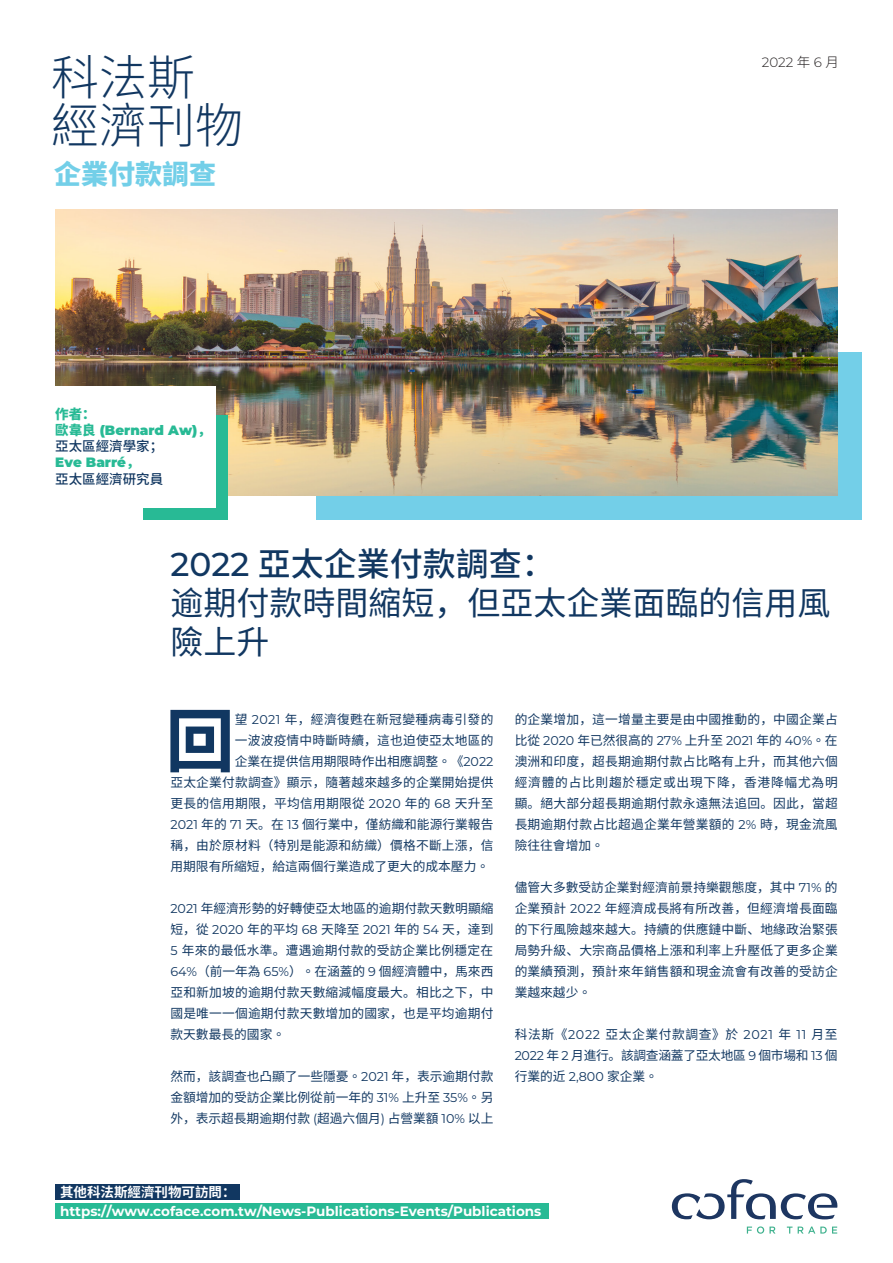
<style>
.page{position:relative;width:893px;height:1263px;background:#fff}
.page>*{position:absolute;margin:0;border:0;box-sizing:border-box;transform-origin:0 0}
.INTRO_COUV{font:700 69.45px "Source Han Sans TC";color:#113761}
.t1{font:300 48px "Source Han Sans TC";color:#113761}
.TITRE_COUV{font:33px/39px "Source Han Sans TC";color:#113761}
.t2{font:800 27px "Source Han Sans TC";color:#73cfe8}
.t3{font:700 13.5px "Montserrat";color:#fff}
.t4{font:900 13.5px/16.2px "Montserrat";color:#28ba95}
.t5{font:700 13.5px "Source Han Sans TC";color:#fff}
.t6{font:300 13.5px "Montserrat";color:#231f20}
.INTRO_COUV-2{font:12.75px/21px "Source Han Sans TC";letter-spacing:.015em;color:#113761;text-align:justify}
.INTRO_COUV-3{font:12.75px "Source Han Sans TC";letter-spacing:-.005em;color:#113761}
.s1{font-family:"Source Han Sans TC";font-weight:800}
.s2{font-family:"Source Han Sans TC";font-weight:500;color:#113761}
.s3{font-family:"Source Han Sans TC"}
.s4{font-family:"Montserrat";font-weight:500}
.s5{font-weight:500}
.s6{font-family:"Montserrat"}
</style>
<div class="page">
<div style="left:316px;top:352px;width:545px;height:168px;background:#73cfe8"></div>
<img style="left:55px;top:210px;width:783px;height:286px">
<div style="left:55px;top:1184px;width:184px;height:16px;background:#113761"></div>
<div style="left:55px;top:1203px;width:494px;height:16px;background:#28ba95"></div>
<svg style="left:672px;top:1179px;width:166px;height:40px"></svg>
<svg style="left:747px;top:1226px;width:28px;height:8px"></svg>
<svg style="left:787px;top:1226px;width:5px;height:7px"></svg>
<svg style="left:798px;top:1226px;width:39px;height:7px"></svg>
<div style="left:143px;top:415px;width:85px;height:105px;background:#28ba95"></div>
<div style="left:37px;top:386px;width:179px;height:122px;background:#fff"></div>
<p class="t1" style="left:51px;top:51px;width:145px">科法斯</p>
<p class="t1" style="left:51px;top:99px;width:193px">經濟刊物</p>
<p class="t2" style="left:54px;top:159px;width:163px">企業付款調查</p>
<p class="t4" style="left:55px;top:405px;width:157px"><span class="s1">作者：<br>歐韋良</span> (Bernard Aw)<span class="s1">，</span><span class="s2">亞太區經濟學家；<br></span>Eve Barré<span class="s1">，<br></span><span class="s2">亞太區經濟研究員</span></p>
<p class="t6" style="left:762px;top:53px;width:79px">2022 <span class="s3">年</span> 6 <span class="s3">月</span></p>
<p class="TITRE_COUV" style="left:170px;top:545px;width:662px"><span class="s4">2022</span> <span class="s5">亞太企業付款調查：<br></span>逾期付款時間縮短，但亞太企業面臨的信用風險上升</p>
<p class="INTRO_COUV" style="left:165px;top:702px;width:71px">回</p>
<p class="INTRO_COUV-2" style="left:235px;top:709px;width:260px">望 <span class="s6">2021</span> 年，經濟復甦在新冠變種病毒引發的</p>
<p class="INTRO_COUV-2" style="left:235px;top:730px;width:260px">一波波疫情中時斷時續，這也迫使亞太地區的</p>
<p class="INTRO_COUV-3" style="left:235px;top:754px;width:260px">企業在提供信用期限時作出相應調整。《<span class="s6">2022</span></p>
<p class="INTRO_COUV-2" style="left:170px;top:772px;width:325px">亞太企業付款調查》顯示，隨著越來越多的企業開始提供</p>
<p class="INTRO_COUV-2" style="left:170px;top:793px;width:324px">更長的信用期限，平均信用期限從 <span class="s6">2020</span> 年的 <span class="s6">68</span> 天升至</p>
<p class="INTRO_COUV-2" style="left:170px;top:814px;width:324px"><span class="s6">2021</span> 年的 <span class="s6">71</span> 天。在 <span class="s6">13</span> 個行業中，僅紡織和能源行業報告</p>
<p class="INTRO_COUV-2" style="left:170px;top:835px;width:325px">稱，由於原材料（特別是能源和紡織）價格不斷上漲，信</p>
<p class="INTRO_COUV-2" style="left:170px;top:856px;width:320px">用期限有所縮短，給這兩個行業造成了更大的成本壓力。</p>
<p class="INTRO_COUV-2" style="left:170px;top:898px;width:325px"><span class="s6">2021</span> 年經濟形勢的好轉使亞太地區的逾期付款天數明顯縮短，從 <span class="s6">2020</span> 年的平均 <span class="s6">68</span> 天降至 <span class="s6">2021</span> 年的 <span class="s6">54</span> 天，達到<span class="s6">5</span> 年來的最低水準。遭遇逾期付款的受訪企業比例穩定在<span class="s6">64%</span>（前一年為 <span class="s6">65%</span>）。在涵蓋的 <span class="s6">9</span> 個經濟體中，馬來西亞和新加坡的逾期付款天數縮減幅度最大。相比之下，中國是唯一一個逾期付款天數增加的國家，也是平均逾期付款天數最長的國家。</p>
<p class="INTRO_COUV-2" style="left:170px;top:1066px;width:324px">然而，該調查也凸顯了一些隱憂。<span class="s6">2021</span> 年，表示逾期付款金額增加的受訪企業比例從前一年的 <span class="s6">31%</span> 上升至 <span class="s6">35%</span>。另外，表示超長期逾期付款 <span class="s6">(</span>超過六個月<span class="s6">)</span> 占營業額 <span class="s6">10%</span> 以上</p>
<p class="INTRO_COUV-2" style="left:515px;top:709px;width:325px">的企業增加，這一增量主要是由中國推動的，中國企業占比從 <span class="s6">2020</span> 年已然很高的 <span class="s6">27%</span> 上升至 <span class="s6">2021</span> 年的 <span class="s6">40%</span>。在澳洲和印度，超長期逾期付款占比略有上升，而其他六個經濟體的占比則趨於穩定或出現下降，香港降幅尤為明顯。絕大部分超長期逾期付款永遠無法追回。因此，當超長期逾期付款占比超過企業年營業額的 <span class="s6">2%</span> 時，現金流風險往往會增加。</p>
<p class="INTRO_COUV-2" style="left:515px;top:877px;width:325px">儘管大多數受訪企業對經濟前景持樂觀態度，其中 <span class="s6">71%</span> 的企業預計 <span class="s6">2022</span> 年經濟成長將有所改善，但經濟增長面臨的下行風險越來越大。持續的供應鏈中斷、地緣政治緊張局勢升級、大宗商品價格上漲和利率上升壓低了更多企業的業績預測，預計來年銷售額和現金流會有改善的受訪企業越來越少。</p>
<p class="INTRO_COUV-2" style="left:515px;top:1024px;width:324px">科法斯《<span class="s6">2022</span> 亞太企業付款調查》於 <span class="s6">2021</span> 年 <span class="s6">11</span> 月至<span class="s6">2022</span> 年 <span class="s6">2</span> 月進行。該調查涵蓋了亞太地區 <span class="s6">9</span> 個市場和 <span class="s6">13</span> 個行業的近 <span class="s6">2,800</span> 家企業。</p>
<p class="t5" style="left:60px;top:1184px;width:177px">其他科法斯經濟刊物可訪問：</p>
<p class="t3" style="left:60px;top:1202px;width:483px">https://www.coface.com.tw/News-Publications-Events/Publications</p>
</div>
